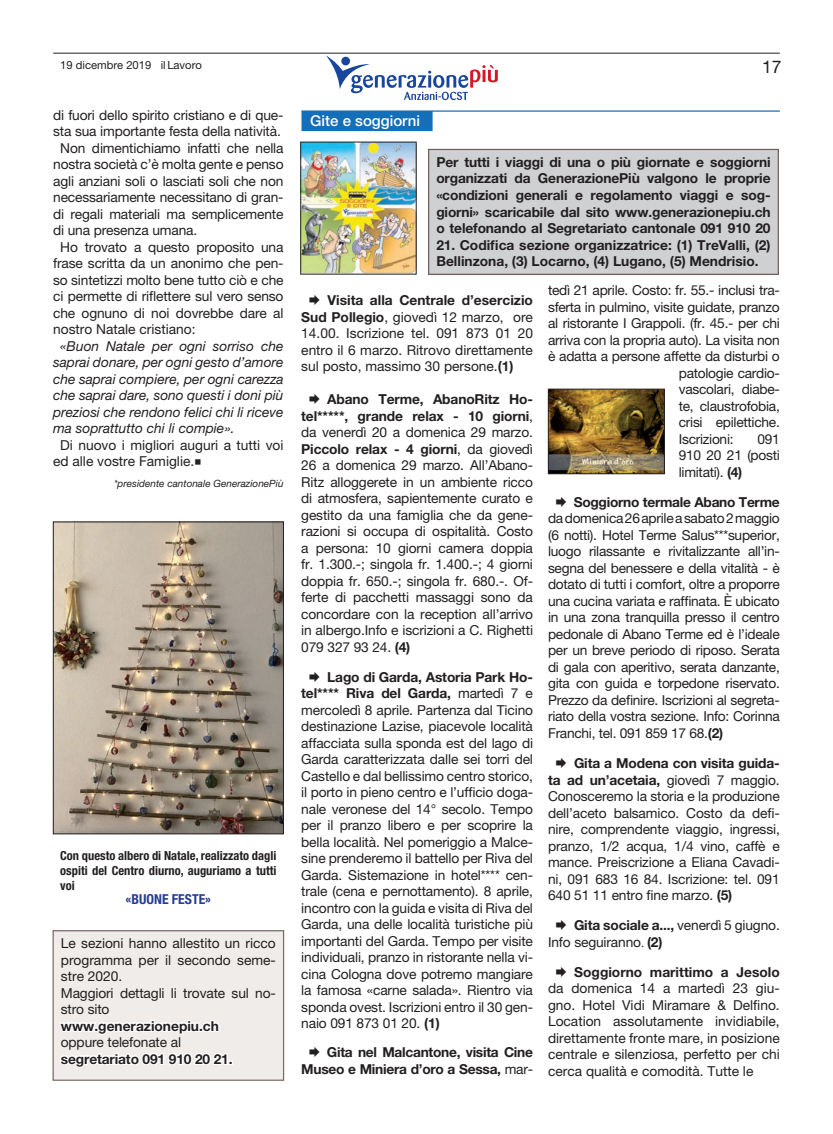
<style>
.page{position:relative;width:833px;height:1134px;background:#fff}
.page>*{position:absolute;margin:0;border:0;box-sizing:border-box;transform-origin:0 0}
.t1{font:17.5px "Helvetica Neue LT Pro";color:#231f20}
.Incipit_-_AAPI{font:500 15px "Helvetica Neue LT Pro";color:#fff}
.appuntamenti-agenda{font:13.75px/16.5px "Helvetica Neue LT Pro";letter-spacing:-.01em;color:#231f20;text-align:justify}
.appuntamenti-agenda-2{font:700 13.75px/16.5px "Helvetica Neue LT Pro";letter-spacing:-.01em;color:#231f20;text-align:center}
.Paragrafo_base_AAPI{font:13.75px/16.5px "Helvetica Neue LT Pro";letter-spacing:-.01em;color:#231f20;text-align:justify}
.Paragrafo_base_AAPI-2{font:italic 13.75px/16.5px "Helvetica Neue LT Pro";color:#231f20;text-align:justify}
.Didascalia_foto{font:700 condensed 13.75px "Helvetica Neue LT Pro";color:#253f8e}
.Didascalia_foto-2{font:700 condensed 12.5px/15px "Helvetica Neue LT Pro";color:#231f20;text-align:justify}
.t2{font:11.25px "Helvetica Neue LT Pro";color:#231f20}
.Note_autore{font:italic 10px "Helvetica Neue LT Pro";color:#231f20}
.s1{font-weight:700}
.s2{font-weight:400}
.s3{font-size:11.25px}
</style>
<div class="page">
<svg style="left:326px;top:55px;width:172px;height:45px"></svg>
<hr style="left:301px;top:110px;width:479px;height:2px;background:#146eb8">
<div style="left:301px;top:111px;width:131px;height:20px;background:#146eb8"></div>
<div style="left:428px;top:149px;width:350px;height:125px;background:#cfd0d2"></div>
<div style="left:428px;top:149px;width:351px;height:126px;border:1px solid #725f5c"></div>
<img style="left:302px;top:144px;width:112px;height:128px">
<img style="left:55px;top:524px;width:226px;height:308px">
<div style="left:53px;top:522px;width:230px;height:312px;border:1px solid #231f20"></div>
<div style="left:53px;top:931px;width:230px;height:149px;background:#efecea"></div>
<svg style="left:60px;top:1020px;width:173px;height:48px"></svg>
<div style="left:53px;top:930px;width:231px;height:151px;border:1px solid #7e6b65"></div>
<img style="left:550px;top:391px;width:112px;height:81px">
<div style="left:548px;top:389px;width:116px;height:85px;border:1px solid #231f20"></div>
<hr style="left:53px;top:53px;width:727px;height:1px;background:#231f20">
<p class="t2" style="left:60px;top:58px;width:143px">19 dicembre 2019 il Lavoro</p>
<p class="t1" style="left:762px;top:56px;width:21px">17</p>
<p class="appuntamenti-agenda" style="left:53px;top:106px;width:232px">di fuori dello spirito cristiano e di que&shy;sta sua importante festa della natività.</p>
<p class="Paragrafo_base_AAPI" style="left:53px;top:139px;width:232px;text-indent:7px">Non dimentichiamo infatti che nella nostra società c’è molta gente e penso agli anziani soli o lasciati soli che non necessariamente necessitano di gran&shy;di regali materiali ma semplicemente di una presenza umana.</p>
<p class="Paragrafo_base_AAPI" style="left:53px;top:238px;width:232px;text-indent:7px">Ho trovato a questo proposito una frase scritta da un anonimo che pen&shy;so sintetizzi molto bene tutto ciò e che ci permette di riflettere sul vero senso che ognuno di noi dovrebbe dare al nostro Natale cristiano:</p>
<p class="Paragrafo_base_AAPI-2" style="left:53px;top:337px;width:232px;text-indent:7px">«Buon Natale per ogni sorriso che saprai donare, per ogni gesto d’amore che saprai compiere, per ogni carezza che saprai dare, sono questi i doni più preziosi che rendono felici chi li riceve ma soprattutto chi li compie».</p>
<p class="Paragrafo_base_AAPI" style="left:53px;top:436px;width:232px;text-indent:7px">Di nuovo i migliori auguri a tutti voi ed alle vostre Famiglie.○</p>
<p class="Note_autore" style="left:114px;top:477px;width:171px">*presidente cantonale GenerazionePiù</p>
<p class="Didascalia_foto-2" style="left:60px;top:848px;width:218px">Con questo albero di Natale, realizzato dagli ospiti del Centro diurno, auguriamo a tutti voi</p>
<p class="Didascalia_foto" style="left:126px;top:891px;width:87px">«BUONE FESTE»</p>
<p class="appuntamenti-agenda" style="left:61px;top:935px;width:216px">Le sezioni hanno allestito un ricco programma per il secondo seme&shy;stre 2020.</p>
<p class="appuntamenti-agenda" style="left:61px;top:984px;width:216px">Maggiori dettagli li trovate sul no&shy;stro sito</p>
<p class="appuntamenti-agenda-2" style="left:61px;top:1017px;width:160px">www.generazionepiu.ch</p>
<p class="appuntamenti-agenda" style="left:61px;top:1034px;width:122px">oppure telefonate al</p>
<p class="appuntamenti-agenda-2" style="left:61px;top:1050px;width:173px">segretariato 091 910 20 21.</p>
<p class="Incipit_-_AAPI" style="left:310px;top:112px;width:111px">Gite e soggiorni</p>
<p class="appuntamenti-agenda-2" style="left:436px;top:154px;width:336px;text-align:justify">Per tutti i viaggi di una o più giornate e soggiorni organizzati da GenerazionePiù valgono le proprie «condizioni generali e regolamento viaggi e sog&shy;giorni» scaricabile dal sito www.generazionepiu.ch o telefonando al Segretariato cantonale 091 910 20</p>
<p class="appuntamenti-agenda-2" style="left:436px;top:236px;width:336px;text-align:left">21. Codifica sezione organizzatrice: (1) TreValli, (2)<br>Bellinzona, (3) Locarno, (4) Lugano, (5) Mendrisio.</p>
<p class="appuntamenti-agenda" style="left:301px;top:292px;width:233px;text-indent:7px">◻ <span class="s1">Visita alla Centrale d’esercizio Sud Pollegio</span>, giovedì 12 marzo, ore 14.00. Iscrizione tel. 091 873 01 20 entro il 6 marzo. Ritrovo direttamente sul posto, massimo 30 persone.<span class="s1">(1)</span></p>
<p class="appuntamenti-agenda" style="left:301px;top:391px;width:233px;text-indent:7px">◻ <span class="s1">Abano Terme, AbanoRitz Ho&shy;tel*****, grande relax - 10 giorni</span>, da venerdì 20 a domenica 29 marzo.<br><span class="s1">Piccolo relax - 4 giorni</span>, da giovedì 26 a domenica 29 marzo. All’Abano-Ritz alloggerete in un ambiente ricco di atmosfera, sapientemente curato e gestito da una famiglia che da gene&shy;razioni si occupa di ospitalità. Costo a persona: 10 giorni camera doppia fr. 1.300.-; singola fr. 1.400.-; 4 giorni doppia fr. 650.-; singola fr. 680.-. Of&shy;ferte di pacchetti massaggi sono da concordare con la reception all’arrivo in albergo.Info e iscrizioni a C. Righetti 079 327 93 24. <span class="s1">(4)</span></p>
<p class="appuntamenti-agenda" style="left:301px;top:668px;width:233px;text-indent:7px">◻ <span class="s1">Lago di Garda, Astoria Park Ho&shy;tel**** Riva del Garda,</span> martedì 7 e mercoledì 8 aprile. Partenza dal Ticino destinazione Lazise, piacevole località affacciata sulla sponda est del lago di Garda caratterizzata dalle sei torri del Castello e dal bellissimo centro storico, il porto in pieno centro e l’ufficio doga&shy;nale veronese del 14° secolo. Tempo per il pranzo libero e per scoprire la bella località. Nel pomeriggio a Malce&shy;sine prenderemo il battello per Riva del Garda. Sistemazione in hotel**** cen&shy;trale (cena e pernottamento). 8 aprile, incontro con la guida e visita di Riva del Garda, una delle località turistiche più importanti del Garda. Tempo per visite individuali, pranzo in ristorante nella vi&shy;cina Cologna dove potremo mangiare la famosa «carne salada». Rientro via sponda ovest. Iscrizioni entro il 30 gen&shy;naio 091 873 01 20. <span class="s1">(1)</span></p>
<p class="appuntamenti-agenda-2" style="left:301px;top:1044px;width:233px">◻ Gita nel Malcantone, visita Cine<br>Museo e Miniera d’oro a Sessa, <span class="s2">mar-</span></p>
<p class="appuntamenti-agenda" style="left:548px;top:282px;width:233px">tedì 21 aprile. Costo: fr. 55.- inclusi tra-</p>
<p class="appuntamenti-agenda" style="left:548px;top:299px;width:233px">sferta in pulmino, visite guidate, pranzo</p>
<p class="appuntamenti-agenda" style="left:548px;top:315px;width:233px">al ristorante I Grappoli. (fr. 45.- per chi</p>
<p class="appuntamenti-agenda" style="left:548px;top:332px;width:233px">arriva con la propria auto). La visita non</p>
<p class="appuntamenti-agenda" style="left:548px;top:348px;width:233px">è adatta a persone affette da disturbi o</p>
<p class="appuntamenti-agenda" style="left:679px;top:365px;width:102px">patologie cardio-</p>
<p class="appuntamenti-agenda" style="left:679px;top:381px;width:102px">vascolari, diabe-</p>
<p class="appuntamenti-agenda" style="left:679px;top:398px;width:102px">te, claustrofobia,</p>
<p class="appuntamenti-agenda" style="left:679px;top:414px;width:102px">crisi epilettiche.</p>
<p class="appuntamenti-agenda" style="left:679px;top:431px;width:56px">Iscrizioni:</p>
<p class="appuntamenti-agenda" style="left:679px;top:431px;width:102px;text-indent:79px">091<br>910 20 21 (posti limitati). <span class="s1">(4)</span></p>
<p class="appuntamenti-agenda" style="left:548px;top:494px;width:233px;text-indent:7px">◻ <span class="s1">Soggiorno termale Abano Terme </span>da domenica 26 aprile a sabato 2 maggio (6 notti). Hotel Terme Salus***superior, luogo rilassante e rivitalizzante all’in&shy;segna del benessere e della vitalità - è dotato di tutti i comfort, oltre a proporre una cucina variata e raffinata. È ubicato in una zona tranquilla presso il centro pedonale di Abano Terme ed è l’ideale per un breve periodo di riposo. Serata di gala con aperitivo, serata danzante, gita con guida e torpedone riservato.<br>Prezzo da definire. Iscrizioni al segreta&shy;riato della vostra sezione. Info: Corinna Franchi, tel. 091 859 17 68.<span class="s1">(2)</span></p>
<p class="appuntamenti-agenda" style="left:548px;top:755px;width:233px;text-indent:7px">◻ <span class="s1">Gita a Modena con visita guida&shy;ta ad un’acetaia,</span> giovedì 7 maggio.<br>Conosceremo la storia e la produzione dell’aceto balsamico. Costo da defi&shy;nire, comprendente viaggio, ingressi, pranzo, 1/2 acqua, 1/4 vino, caffè e mance. Preiscrizione a Eliana Cavadi&shy;ni, 091 683 16 84. Iscrizione: tel. 091<br>640 51 11 entro fine marzo. <span class="s1">(5)</span></p>
<p class="appuntamenti-agenda" style="left:548px;top:917px;width:233px;text-indent:7px">◻ <span class="s1">Gita sociale a...,</span> venerdì 5 giugno.<br>Info seguiranno<span class="s3">.</span> <span class="s1">(2)</span></p>
<p class="appuntamenti-agenda" style="left:548px;top:963px;width:233px;text-indent:7px">◻ <span class="s1">Soggiorno marittimo a Jesolo </span>da domenica 14 a martedì 23 giu&shy;gno. Hotel Vidi Miramare &amp; Delfino.<br>Location assolutamente invidiabile, direttamente fronte mare, in posizione centrale e silenziosa, perfetto per chi cerca qualità e comodità. Tutte le</p>
</div>
